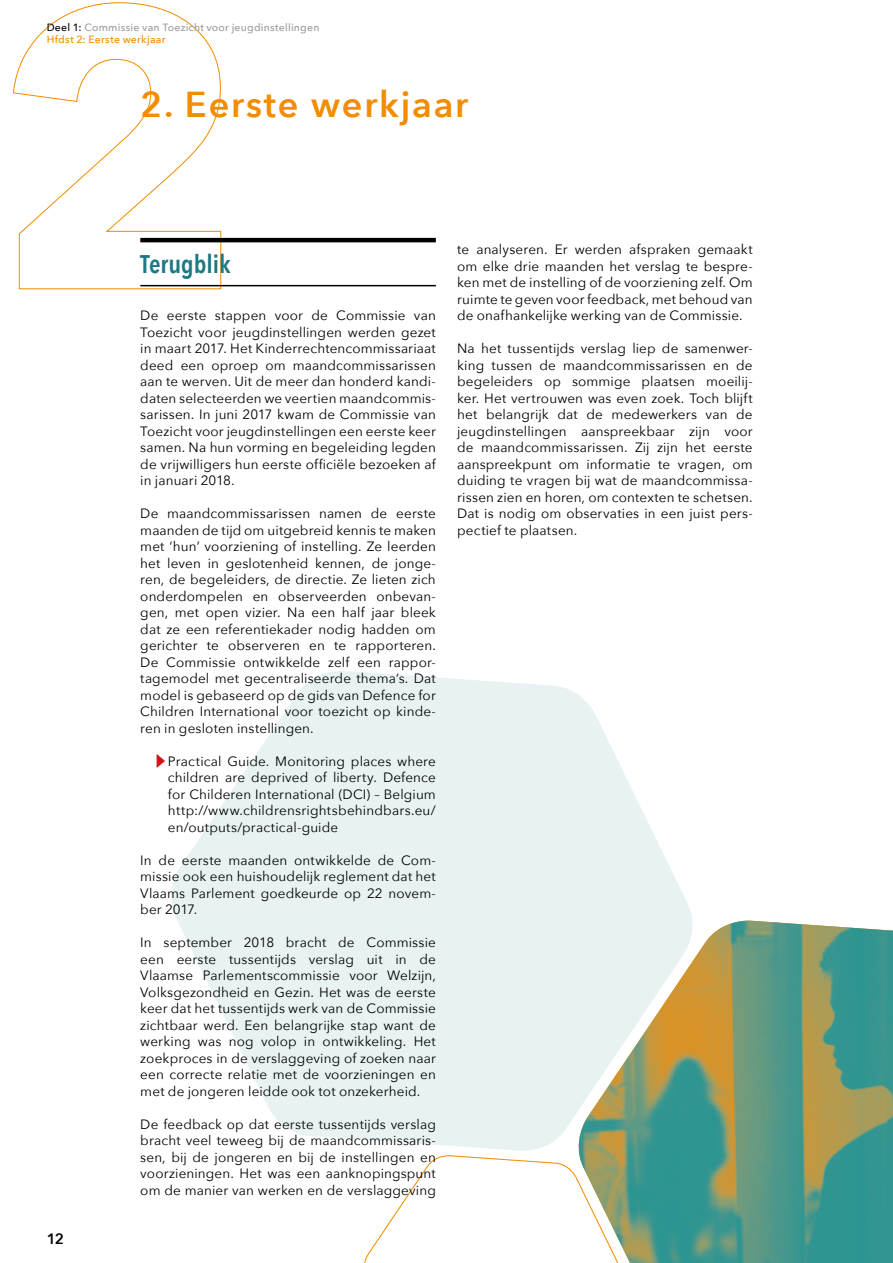
<style>
.page{position:relative;width:893px;height:1263px;background:#fff}
.page>*{position:absolute;margin:0;border:0;box-sizing:border-box;transform-origin:0 0}
.t1{font:600 36px "Avenir Next";letter-spacing:.05em;color:#f28c00}
.t2{font:600 25.5px "Avenir Next Condensed";color:#1c7983}
.t3{font:600 15px "Avenir Next";color:#000}
.t4{font:13.5px/16.5px "Avenir Next";letter-spacing:.01em;color:#000;text-align:justify}
.t5{font:500 10.5px/12.6px "Avenir Next";letter-spacing:.02em;color:#9d9d9c}
.s1{color:#000}
.s2{color:#f28c00}
.s3{font-family:"Sosa";font-size:21.45px;color:#cd171a}
</style>
<div class="page">
<svg style="left:13px;top:2px;width:208px;height:287px"></svg>
<img style="left:579px;top:920px;width:314px;height:343px">
<svg style="left:171px;top:671px;width:529px;height:482px;fill:#e9f2f2"></svg>
<svg style="left:364px;top:1155px;width:265px;height:108px"></svg>
<hr style="left:140px;top:238px;width:296px;height:4px;background:#000">
<hr style="left:140px;top:285px;width:296px;height:1px;background:#000">
<p class="t5" style="left:47px;top:20px;width:274px"><span class="s1">Deel 1:</span> Commissie van Toezicht voor jeugdinstellingen<br><span class="s2">Hfdst 2: Eerste werkjaar</span></p>
<h1 class="t1" style="left:140px;top:74px;width:330px">2. Eerste werkjaar</h1>
<p class="t3" style="left:47px;top:1226px;width:19px">12</p>
<h2 class="t2" style="left:140px;top:242px;width:92px">Terugblik</h2>
<p class="t4" style="left:140px;top:307px;width:297px">De eerste stappen voor de Commissie van Toezicht voor jeugdinstellingen werden gezet in maart 2017. Het Kinderrechtencommissariaat deed een oproep om maandcommissarissen aan te werven. Uit de meer dan honderd kandi&shy;daten selecteerden we veertien maandcommis&shy;sarissen. In juni 2017 kwam de Commissie van Toezicht voor jeugdinstellingen een eerste keer samen. Na hun vorming en begeleiding legden de vrijwilligers hun eerste officiële bezoeken af in januari 2018.</p>
<p class="t4" style="left:140px;top:505px;width:297px">De maandcommissarissen namen de eerste maanden de tijd om uitgebreid kennis te maken met ‘hun’ voorziening of instelling. Ze leerden het leven in geslotenheid kennen, de jonge&shy;ren, de begeleiders, de directie. Ze lieten zich onderdompelen en observeerden onbevan&shy;gen, met open vizier. Na een half jaar bleek dat ze een referentiekader nodig hadden om gerichter te observeren en te rapporteren.<br>De Commissie ontwikkelde zelf een rappor&shy;tagemodel met gecentraliseerde thema’s. Dat model is gebaseerd op de gids van Defence for Children International voor toezicht op kinde&shy;ren in gesloten instellingen.</p>
<p class="t4" style="left:168px;top:752px;width:269px;text-indent:-15px"><span class="s3">N</span>Practical Guide. Monitoring places where children are deprived of liberty. Defence for Childeren International (DCI) – Belgium http://www.childrensrightsbehindbars.eu/ en/outputs/practical-guide</p>
<p class="t4" style="left:140px;top:851px;width:297px">In de eerste maanden ontwikkelde de Com&shy;missie ook een huishoudelijk reglement dat het Vlaams Parlement goedkeurde op 22 novem&shy;ber 2017.</p>
<p class="t4" style="left:140px;top:934px;width:297px">In september 2018 bracht de Commissie een eerste tussentijds verslag uit in de Vlaamse Parlementscommissie voor Welzijn, Volksgezondheid en Gezin. Het was de eerste keer dat het tussentijds werk van de Commissie zichtbaar werd. Een belangrijke stap want de werking was nog volop in ontwikkeling. Het zoekproces in de verslaggeving of zoeken naar een correcte relatie met de voorzieningen en met de jongeren leidde ook tot onzekerheid.</p>
<p class="t4" style="left:140px;top:1115px;width:297px">De feedback op dat eerste tussentijds verslag bracht veel teweeg bij de maandcommissaris&shy;sen, bij de jongeren en bij de instellingen en voorzieningen. Het was een aanknopingspunt om de manier van werken en de verslaggeving</p>
<p class="t4" style="left:457px;top:241px;width:297px">te analyseren. Er werden afspraken gemaakt om elke drie maanden het verslag te bespre&shy;ken met de instelling of de voorziening zelf. Om ruimte te geven voor feedback, met behoud van de onafhankelijke werking van de Commissie.</p>
<p class="t4" style="left:457px;top:340px;width:297px">Na het tussentijds verslag liep de samenwer&shy;king tussen de maandcommissarissen en de begeleiders op sommige plaatsen moeilij&shy;ker. Het vertrouwen was even zoek. Toch blijft het belangrijk dat de medewerkers van de jeugdinstellingen aanspreekbaar zijn voor de maandcommissarissen. Zij zijn het eerste aanspreekpunt om informatie te vragen, om duiding te vragen bij wat de maandcommissa&shy;rissen zien en horen, om contexten te schetsen.<br>Dat is nodig om observaties in een juist pers&shy;pectief te plaatsen.</p>
</div>
